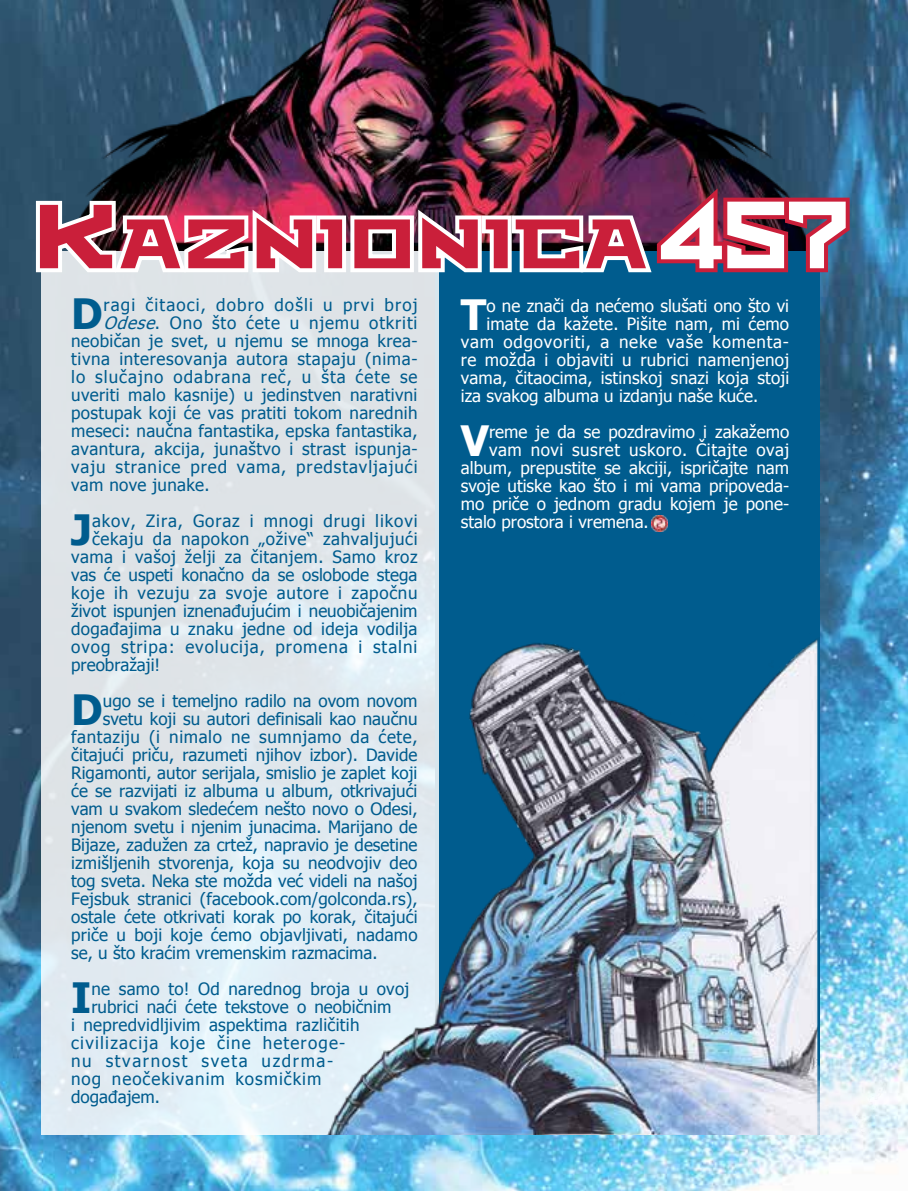
<style>
.page{position:relative;width:908px;height:1191px;background:#fff}
.page>*{position:absolute;margin:0;border:0;box-sizing:border-box;transform-origin:0 0}
.t1{font:69.6px "Metro";letter-spacing:.07em;color:#ca1f3a;scale:.77 1}
.t2{font:700 41.8px "Tahoma";color:#005c8e}
.t3{font:700 41.8px "Tahoma";color:#fff}
.t4{font:17px "Tahoma";letter-spacing:.015em;color:#005c8e}
.t5{font:17px "Tahoma";letter-spacing:.005em;color:#fff}
.t6{font:17px "Tahoma";letter-spacing:.035em;color:#005c8e}
.t7{font:17px "Tahoma";letter-spacing:.06em;color:#005c8e}
.t8{font:17px "Tahoma";letter-spacing:.05em;color:#005c8e}
.t9{font:17px "Tahoma";letter-spacing:.055em;color:#005c8e}
.t10{font:17px "Tahoma";letter-spacing:.04em;color:#005c8e}
.t11{font:17px "Tahoma";letter-spacing:.065em;color:#005c8e}
.t12{font:17px "Tahoma";letter-spacing:.045em;color:#fff}
.t13{font:17px "Tahoma";letter-spacing:.03em;color:#fff}
.t14{font:17px "Tahoma";letter-spacing:.07em;color:#005c8e}
.t15{font:17px "Tahoma";letter-spacing:.095em;color:#005c8e}
.s1{font-size:90.4px}
.s2{font-size:95.2px;color:#fff}
.s3{font-style:italic}
</style>
<div class="page">
<img style="left:0;top:0;width:907px;height:1191px">
<div style="left:435px;top:251px;width:384px;height:883px;background:#005c8e"></div>
<div style="left:41px;top:251px;width:397px;height:883px;background:linear-gradient(to bottom,#dde1e3,#e2eef6)"></div>
<img style="left:651px;top:515px;width:16px;height:16px">
<img style="left:77px;top:0;width:730px;height:179px">
<img style="left:32px;top:179px;width:821px;height:97px">
<img style="left:316px;top:633px;width:591px;height:501px">
<h1 class="t1" style="left:34px;top:196px;width:1057px"><span class="s1">K</span>AZNIONICA <span class="s2">457</span></h1>
<h2 class="t2" style="left:71px;top:284px;width:33px">D</h2>
<p class="t11" style="left:103px;top:293px;width:315px">ragi čitaoci, dobro došli u prvi broj</p>
<p class="t8" style="left:103px;top:311px;width:315px"><span class="s3">Odese</span>. Ono što ćete u njemu otkriti</p>
<p class="t4" style="left:71px;top:329px;width:347px">neobičan je svet, u njemu se mnoga krea-</p>
<p class="t6" style="left:71px;top:347px;width:348px">tivna interesovanja autora stapaju (nima-</p>
<p class="t7" style="left:71px;top:365px;width:348px">lo slučajno odabrana reč, u šta ćete se</p>
<p class="t4" style="left:71px;top:383px;width:348px">uveriti malo kasnije) u jedinstven narativni</p>
<p class="t4" style="left:71px;top:401px;width:347px">postupak koji će vas pratiti tokom narednih</p>
<p class="t4" style="left:71px;top:419px;width:347px">meseci: naučna fantastika, epska fantastika,</p>
<p class="t4" style="left:71px;top:437px;width:348px">avantura, akcija, junaštvo i strast ispunja-</p>
<p class="t9" style="left:71px;top:455px;width:348px">vaju stranice pred vama, predstavljajući</p>
<p class="t4" style="left:71px;top:473px;width:140px">vam nove junake.</p>
<h2 class="t2" style="left:71px;top:500px;width:22px">J</h2>
<p class="t8" style="left:92px;top:509px;width:327px">akov, Zira, Goraz i mnogi drugi likovi</p>
<p class="t6" style="left:92px;top:527px;width:327px">čekaju da napokon „ožive“ zahvaljujući</p>
<p class="t4" style="left:71px;top:545px;width:348px">vama i vašoj želji za čitanjem. Samo kroz</p>
<p class="t4" style="left:71px;top:563px;width:348px">vas će uspeti konačno da se oslobode stega</p>
<p class="t10" style="left:71px;top:581px;width:348px">koje ih vezuju za svoje autore i započnu</p>
<p class="t4" style="left:71px;top:599px;width:348px">život ispunjen iznenađujućim i neuobičajenim</p>
<p class="t4" style="left:71px;top:617px;width:348px">događajima u znaku jedne od ideja vodilja</p>
<p class="t7" style="left:71px;top:635px;width:347px">ovog stripa: evolucija, promena i stalni</p>
<p class="t4" style="left:71px;top:653px;width:90px">preobražaji!</p>
<h2 class="t2" style="left:71px;top:680px;width:33px">D</h2>
<p class="t4" style="left:103px;top:689px;width:316px">ugo se i temeljno radilo na ovom novom</p>
<p class="t4" style="left:103px;top:707px;width:316px">svetu koji su autori definisali kao naučnu</p>
<p class="t6" style="left:71px;top:725px;width:348px">fantaziju (i nimalo ne sumnjamo da ćete,</p>
<p class="t4" style="left:71px;top:743px;width:348px">čitajući priču, razumeti njihov izbor). Davide</p>
<p class="t4" style="left:71px;top:761px;width:348px">Rigamonti, autor serijala, smislio je zaplet koji</p>
<p class="t4" style="left:71px;top:779px;width:348px">će se razvijati iz albuma u album, otkrivajući</p>
<p class="t4" style="left:71px;top:797px;width:348px">vam u svakom sledećem nešto novo o Odesi,</p>
<p class="t4" style="left:71px;top:815px;width:347px">njenom svetu i njenim junacima. Marijano de</p>
<p class="t4" style="left:71px;top:833px;width:347px">Bijaze, zadužen za crtež, napravio je desetine</p>
<p class="t4" style="left:71px;top:851px;width:347px">izmišljenih stvorenja, koja su neodvojiv deo</p>
<p class="t4" style="left:71px;top:869px;width:348px">tog sveta. Neka ste možda već videli na našoj</p>
<p class="t4" style="left:71px;top:887px;width:348px">Fejsbuk stranici (facebook.com/golconda.rs),</p>
<p class="t4" style="left:71px;top:905px;width:348px">ostale ćete otkrivati korak po korak, čitajući</p>
<p class="t4" style="left:71px;top:923px;width:348px">priče u boji koje ćemo objavljivati, nadamo</p>
<p class="t4" style="left:71px;top:941px;width:308px">se, u što kraćim vremenskim razmacima.</p>
<h2 class="t2" style="left:71px;top:968px;width:22px">I</h2>
<p class="t4" style="left:91px;top:977px;width:319px">ne samo to! Od narednog broja u ovoj</p>
<p class="t4" style="left:91px;top:995px;width:301px">rubrici naći ćete tekstove o neobičnim</p>
<p class="t4" style="left:71px;top:1013px;width:290px">i nepredvidljivim aspektima različitih</p>
<p class="t14" style="left:71px;top:1031px;width:275px">civilizacija koje čine heteroge-</p>
<p class="t15" style="left:71px;top:1049px;width:263px">nu stvarnost sveta uzdrma-</p>
<p class="t7" style="left:71px;top:1067px;width:252px">nog neočekivanim kosmičkim</p>
<p class="t4" style="left:71px;top:1085px;width:90px">događajem.</p>
<h2 class="t3" style="left:460px;top:286px;width:27px">T</h2>
<p class="t5" style="left:486px;top:294px;width:304px">o ne znači da nećemo slušati ono što vi</p>
<p class="t5" style="left:486px;top:312px;width:304px">imate da kažete. Pišite nam, mi ćemo</p>
<p class="t12" style="left:460px;top:330px;width:329px">vam odgovoriti, a neke vaše komenta-</p>
<p class="t5" style="left:460px;top:348px;width:330px">re možda i objaviti u rubrici namenjenoj</p>
<p class="t5" style="left:460px;top:366px;width:330px">vama, čitaocima, istinskoj snazi koja stoji</p>
<p class="t5" style="left:460px;top:384px;width:299px">iza svakog albuma u izdanju naše kuće.</p>
<h2 class="t3" style="left:460px;top:412px;width:30px">V</h2>
<p class="t5" style="left:489px;top:420px;width:301px">reme je da se pozdravimo i zakažemo</p>
<p class="t13" style="left:489px;top:438px;width:301px">vam novi susret uskoro. Čitajte ovaj</p>
<p class="t5" style="left:460px;top:456px;width:330px">album, prepustite se akciji, ispričajte nam</p>
<p class="t5" style="left:460px;top:474px;width:329px">svoje utiske kao što i mi vama pripoveda-</p>
<p class="t5" style="left:460px;top:492px;width:330px">mo priče o jednom gradu kojem je pone-</p>
<p class="t5" style="left:460px;top:510px;width:189px">stalo prostora i vremena.</p>
</div>
